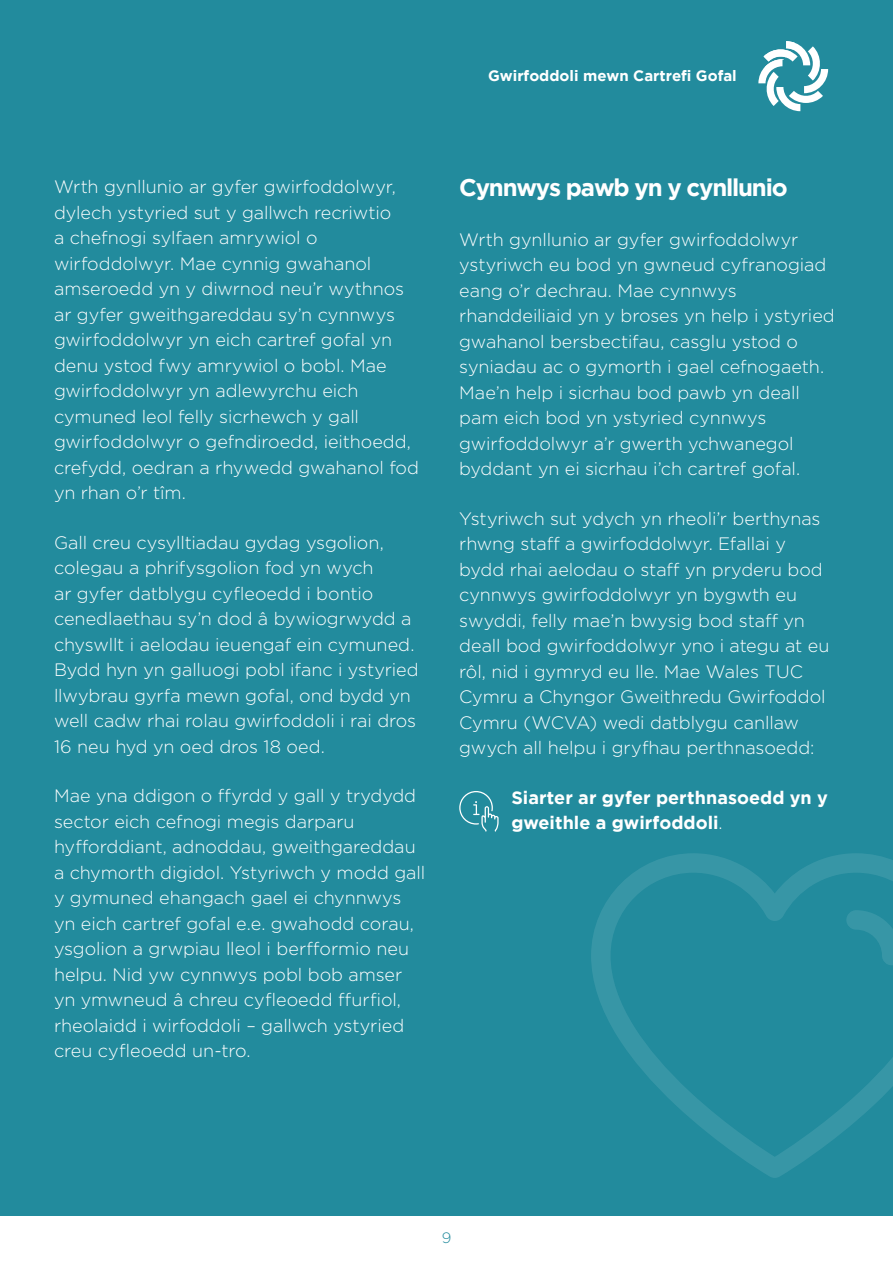
<style>
.page{position:relative;width:893px;height:1263px;background:#fff}
.page>*{position:absolute;margin:0;border:0;box-sizing:border-box;transform-origin:0 0}
.t1{font:700 24px "Gotham";letter-spacing:-.05em;color:#fff}
.Heading_3{font:300 18px/25.5px "Gotham";letter-spacing:-.005em;color:#fff}
.Heading_3-2{font:700 18px/25.5px "Gotham";color:#fff}
.t2{font:700 15px "Gotham";color:#fff}
.t3{font:300 15px "Gotham";color:#228b9d}
.s1{font-weight:300}
</style>
<div class="page">
<div style="left:0;top:0;width:893px;height:1216px;background:#228b9d"></div>
<svg style="left:758px;top:41px;width:70px;height:70px"></svg>
<svg style="left:591px;top:853px;width:302px;height:325px"></svg>
<svg style="left:846px;top:910px;width:47px;height:55px"></svg>
<svg style="left:459px;top:791px;width:40px;height:40px"></svg>
<p class="t2" style="left:488px;top:67px;width:250px">Gwirfoddoli mewn Cartrefi Gofal</p>
<p class="Heading_3" style="left:54px;top:173px;width:366px">Wrth gynllunio ar gyfer gwirfoddolwyr, dylech ystyried sut y gallwch recriwtio<br>a chefnogi sylfaen amrywiol o wirfoddolwyr. Mae cynnig gwahanol amseroedd yn y diwrnod neu’r wythnos ar gyfer gweithgareddau sy’n cynnwys gwirfoddolwyr yn eich cartref gofal yn denu ystod fwy amrywiol o bobl. Mae gwirfoddolwyr yn adlewyrchu eich cymuned leol felly sicrhewch y gall gwirfoddolwyr o gefndiroedd, ieithoedd, crefydd, oedran a rhywedd gwahanol fod yn rhan o’r tîm.</p>
<p class="Heading_3" style="left:54px;top:529px;width:366px">Gall creu cysylltiadau gydag ysgolion, colegau a phrifysgolion fod yn wych<br>ar gyfer datblygu cyfleoedd i bontio cenedlaethau sy’n dod â bywiogrwydd a chyswllt i aelodau ieuengaf ein cymuned.<br>Bydd hyn yn galluogi pobl ifanc i ystyried llwybrau gyrfa mewn gofal, ond bydd yn well cadw rhai rolau gwirfoddoli i rai dros 16 neu hyd yn oed dros 18 oed.</p>
<p class="Heading_3" style="left:54px;top:782px;width:373px">Mae yna ddigon o ffyrdd y gall y trydydd sector eich cefnogi megis darparu hyfforddiant, adnoddau, gweithgareddau a chymorth digidol. Ystyriwch y modd gall y gymuned ehangach gael ei chynnwys yn eich cartref gofal e.e. gwahodd corau, ysgolion a grwpiau lleol i berfformio neu helpu. Nid yw cynnwys pobl bob amser yn ymwneud â chreu cyfleoedd ffurfiol, rheolaidd i wirfoddoli – gallwch ystyried creu cyfleoedd un-tro.</p>
<h2 class="t1" style="left:459px;top:174px;width:330px">Cynnwys pawb yn y cynllunio</h2>
<p class="Heading_3" style="left:459px;top:226px;width:377px">Wrth gynllunio ar gyfer gwirfoddolwyr ystyriwch eu bod yn gwneud cyfranogiad eang o’r dechrau. Mae cynnwys rhanddeiliaid yn y broses yn help i ystyried gwahanol bersbectifau, casglu ystod o syniadau ac o gymorth i gael cefnogaeth.<br>Mae’n help i sicrhau bod pawb yn deall pam eich bod yn ystyried cynnwys gwirfoddolwyr a’r gwerth ychwanegol byddant yn ei sicrhau i’ch cartref gofal.</p>
<p class="Heading_3" style="left:459px;top:505px;width:372px">Ystyriwch sut ydych yn rheoli’r berthynas rhwng staff a gwirfoddolwyr. Efallai y bydd rhai aelodau o staff yn pryderu bod cynnwys gwirfoddolwyr yn bygwth eu swyddi, felly mae’n bwysig bod staff yn deall bod gwirfoddolwyr yno i ategu at eu rôl, nid i gymryd eu lle. Mae Wales TUC Cymru a Chyngor Gweithredu Gwirfoddol Cymru (WCVA) wedi datblygu canllaw gwych all helpu i gryfhau perthnasoedd:</p>
<p class="Heading_3-2" style="left:511px;top:784px;width:318px">Siarter ar gyfer perthnasoedd yn y gweithle a gwirfoddoli<span class="s1">.</span></p>
<p class="t3" style="left:442px;top:1228px;width:11px">9</p>
</div>
